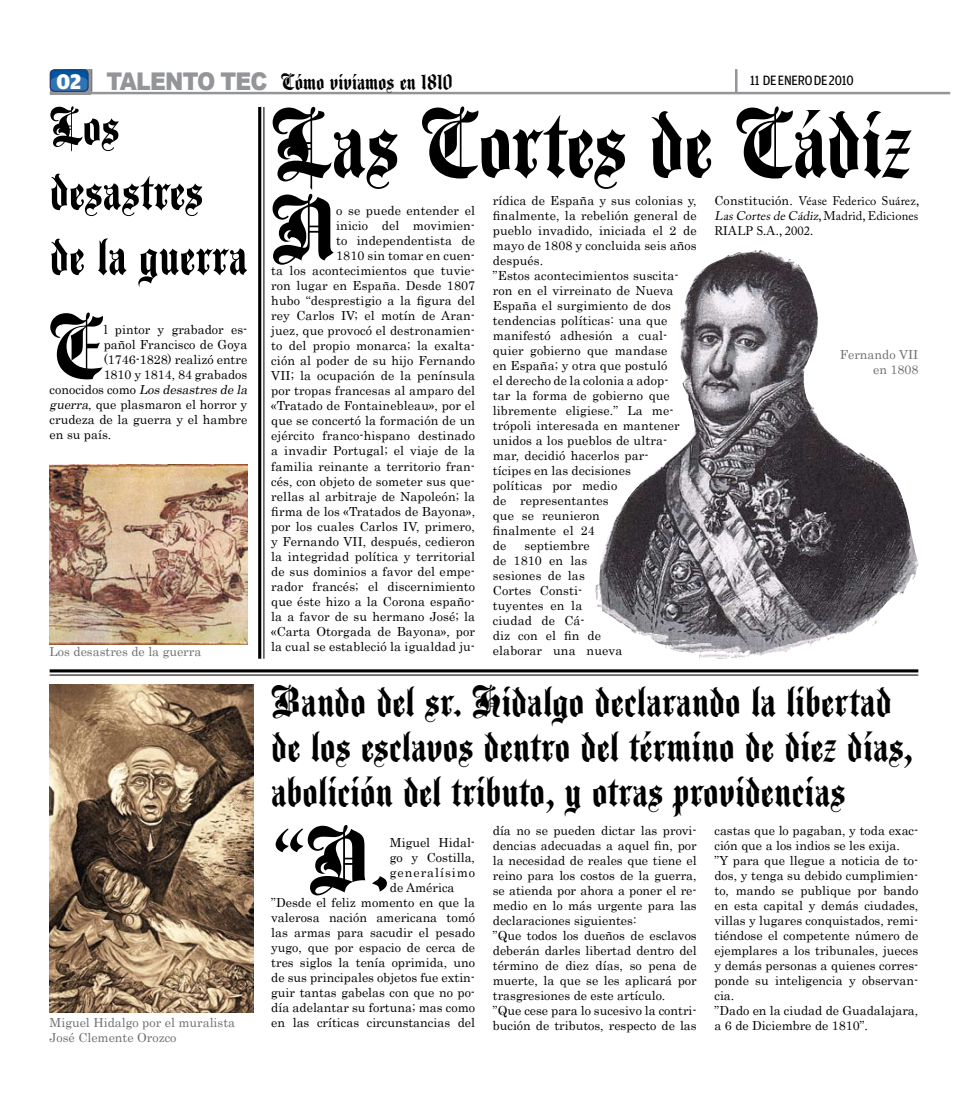
<style>
.page{position:relative;width:968px;height:1113px;background:#fff}
.page>*{position:absolute;margin:0;border:0;box-sizing:border-box;transform-origin:0 0}
.t1{font:105.5px "Agincourt Let Plain";letter-spacing:-.005em;color:#000}
.t2{font:98.88px "Agincourt Let Plain";color:#000}
.t3{font:57.5px/65px "Agincourt Let Plain";color:#000}
.t4{font:47.62px/45px "Agincourt Let Plain";color:#000}
.t5{font:25px "Agincourt Let Plain";color:#000}
.t6{font:900 22.5px "Amplitude";color:#fff}
.t7{font:14.38px "Amplitude";letter-spacing:-.015em;color:#000;scale:.9 1}
.t8{font:12.5px/15px "Century";letter-spacing:.01em;color:#000}
.t9{font:12.5px/15px "Century";color:#6d6f71;text-align:right}
.t10{font:12.5px/15px "Adobe Caslon Pro";letter-spacing:.01em;color:#000;text-align:justify}
.t11{font:italic 12.5px "Century";color:#000}
.t12{font:12.5px "Century";letter-spacing:.08em;color:#000}
.s1{font-family:"Arial";font-weight:900;font-size:24.38px;color:#939598}
.s2{font-style:normal}
.s3{font-style:italic}
.s4{font-family:"Century"}
</style>
<div class="page">
<div style="left:50px;top:75px;width:22px;height:19px;background:#8c9096"></div>
<hr style="left:50px;top:92px;width:900px;height:2px;background:#939598">
<hr style="left:735px;top:69px;width:2px;height:24px;background:#939598">
<div style="left:50px;top:69px;width:39px;height:23px;border:1px solid #223a74;border-radius:4px"></div>
<svg style="left:51px;top:69px;width:41px;height:23px"></svg>
<hr style="left:258px;top:107px;width:3px;height:551px;background:#000">
<hr style="left:263px;top:107px;width:1px;height:551px;background:#000">
<hr style="left:50px;top:669px;width:868px;height:3px;background:#000">
<hr style="left:50px;top:674px;width:868px;height:1px;background:#000">
<img style="left:50px;top:684px;width:203px;height:328px">
<img style="left:595px;top:250px;width:323px;height:409px">
<img style="left:50px;top:464px;width:197px;height:180px">
<h3 class="t5" style="left:106px;top:67px;width:348px"><span class="s1">TALENTO TEC</span> Cómo vivíamos en 1810</h3>
<h3 class="t6" style="left:57px;top:69px;width:26px">02</h3>
<p class="t7" style="left:750px;top:72px;width:116px">11 DE ENERO DE 2010</p>
<h3 class="t3" style="left:50px;top:93px;width:199px">Los desastres de la guerra</h3>
<h2 class="t2" style="left:50px;top:290px;width:55px">E</h2>
<p class="t8" style="left:104px;top:321px;width:145px">l pintor y grabador es-</p>
<p class="t8" style="left:104px;top:336px;width:145px">pañol Francisco de Goya</p>
<p class="t8" style="left:104px;top:351px;width:145px">(1746-1828) realizó entre</p>
<p class="t8" style="left:104px;top:366px;width:145px">1810 y 1814, 84 grabados</p>
<p class="t11" style="left:50px;top:379px;width:202px"><span class="s2">c o n o c i d o s c o m o</span> Losdesastresde la</p>
<p class="t8" style="left:50px;top:396px;width:199px"><span class="s3">guerra</span>, que plasmaron el horror y</p>
<p class="t8" style="left:50px;top:411px;width:199px">crudeza de la guerra y el hambre</p>
<p class="t8" style="left:50px;top:426px;width:63px">en su país.</p>
<p class="t9" style="left:50px;top:643px;width:153px">Los desastres de la guerra</p>
<h1 class="t1" style="left:271px;top:83px;width:642px">Las Cortes de Cádiz</h1>
<h2 class="t2" style="left:271px;top:171px;width:66px">N</h2>
<p class="t8" style="left:271px;top:202px;width:205px;text-align:right">o se puede entender el<br>inicio del movimien-<br>to independentista de<br>1810 sin tomar en cuen-<br>ta los acontecimientos que tuvie&shy;ron lugar en España. Desde 1807 hubo “desprestigio a la figura del rey Carlos IV; el motín de Aran&shy;juez, que provocó el destronamien&shy;to del propio monarca; la exalta&shy;ción al poder de su hijo Fernando<br>VII; la ocupación de la península por tropas francesas al amparo del «Tratado de Fontainebleau», por el que se concertó la formación de un ejército franco-hispano destinado a invadir Portugal; el viaje de la familia reinante a territorio fran&shy;cés, con objeto de someter sus que&shy;rellas al arbitraje de Napoleón; la firma de los «Tratados de Bayona», por los cuales Carlos IV, primero, y Fernando VII, después, cedieron la integridad política y territorial de sus dominios a favor del empe&shy;rador francés; el discernimiento que éste hizo a la Corona españo&shy;la a favor de su hermano José; la «Carta Otorgada de Bayona», por la cual se estableció la igualdad ju-</p>
<p class="t8" style="left:493px;top:192px;width:205px">rídica de España y sus colonias y, finalmente, la rebelión general de pueblo invadido, iniciada el 2 de mayo de 1808 y concluida seis años después.<br>”Estos acontecimientos suscita&shy;ron en el virreinato de Nueva<br>España el surgimiento de dos tendencias políticas: una que manifestó adhesión a cual&shy;quier gobierno que mandase<br>en España; y otra que postuló<br>el derecho de la colonia a adop-<br>tar la forma de gobierno que libremente eligiese.” La me&shy;trópoli interesada en mantener unidos a los pueblos de ultra&shy;mar, decidió hacerlos par-<br>tícipes en las decisiones<br>políticas por medio<br>de representantes<br>que se reunieron<br>finalmente el 24<br>de</p>
<p class="t8" style="left:493px;top:537px;width:131px;text-indent:32px">septiembre<br>de 1810 en las sesiones de las<br>Cortes Consti&shy;tuyentes en la ciudad de Cá-<br>diz con el fin de elaborar una nueva</p>
<p class="t10" style="left:714px;top:193px;width:206px"><span class="s4">Constitución.</span> Véase Federico Suárez, <span class="s3">LasCortesdeCádiz</span>, Madrid, Ediciones RIALP S.A., 2002.</p>
<p class="t9" style="left:839px;top:346px;width:80px">Fernando VII en 1808</p>
<h3 class="t4" style="left:271px;top:678px;width:643px">Bando del sr. Hidalgo declarando la libertad de los esclavos dentro del término de diez días, abolición del tributo, y otras providencias</h3>
<h2 class="t2" style="left:271px;top:802px;width:120px">“D.</h2>
<p class="t8" style="left:493px;top:822px;width:205px">día no se pueden dictar las provi&shy;dencias adecuadas a aquel fin, por la necesidad de reales que tiene el reino para los costos de la guerra, se atienda por ahora a poner el re&shy;medio en lo más urgente para las declaraciones siguientes:<br>”Que todos los dueños de esclavos deberán darles libertad dentro del término de diez días, so pena de muerte, la que se les aplicará por trasgresiones de este artículo. ”Que cese para lo sucesivo la contri&shy;bución de tributos, respecto de las</p>
<p class="t8" style="left:714px;top:822px;width:205px">castas que lo pagaban, y toda exac&shy;ción que a los indios se les exija.<br>”Y para que llegue a noticia de to&shy;dos, y tenga su debido cumplimien&shy;to, mando se publique por bando en esta capital y demás ciudades, villas y lugares conquistados, remi&shy;tiéndose el competente número de ejemplares a los tribunales, jueces y demás personas a quienes corres&shy;ponde su inteligencia y observan&shy;cia.<br>”Dado en la ciudad de Guadalajara,</p>
<p class="t8" style="left:390px;top:833px;width:87px">Miguel Hidal-</p>
<p class="t8" style="left:390px;top:848px;width:87px">go y Costilla,</p>
<p class="t12" style="left:390px;top:861px;width:87px">generalísimo</p>
<p class="t8" style="left:390px;top:878px;width:66px">de América</p>
<p class="t8" style="left:271px;top:893px;width:205px">”Desde el feliz momento en que la</p>
<p class="t8" style="left:271px;top:908px;width:205px">valerosa nación americana tomó</p>
<p class="t8" style="left:271px;top:923px;width:205px">las armas para sacudir el pesado</p>
<p class="t8" style="left:271px;top:938px;width:205px">yugo, que por espacio de cerca de</p>
<p class="t8" style="left:271px;top:953px;width:205px">tres siglos la tenía oprimida, uno</p>
<p class="t8" style="left:271px;top:968px;width:205px">de sus principales objetos fue extin-</p>
<p class="t8" style="left:271px;top:983px;width:205px">guir tantas gabelas con que no po-</p>
<p class="t8" style="left:271px;top:998px;width:205px">día adelantar su fortuna; mas como</p>
<p class="t8" style="left:271px;top:1013px;width:205px">en las críticas circunstancias del</p>
<p class="t9" style="left:50px;top:1014px;width:187px">Miguel Hidalgo por el muralista</p>
<p class="t8" style="left:714px;top:1017px;width:155px">a 6 de Diciembre de 1810”.</p>
<p class="t9" style="left:50px;top:1029px;width:128px">José Clemente Orozco</p>
</div>
